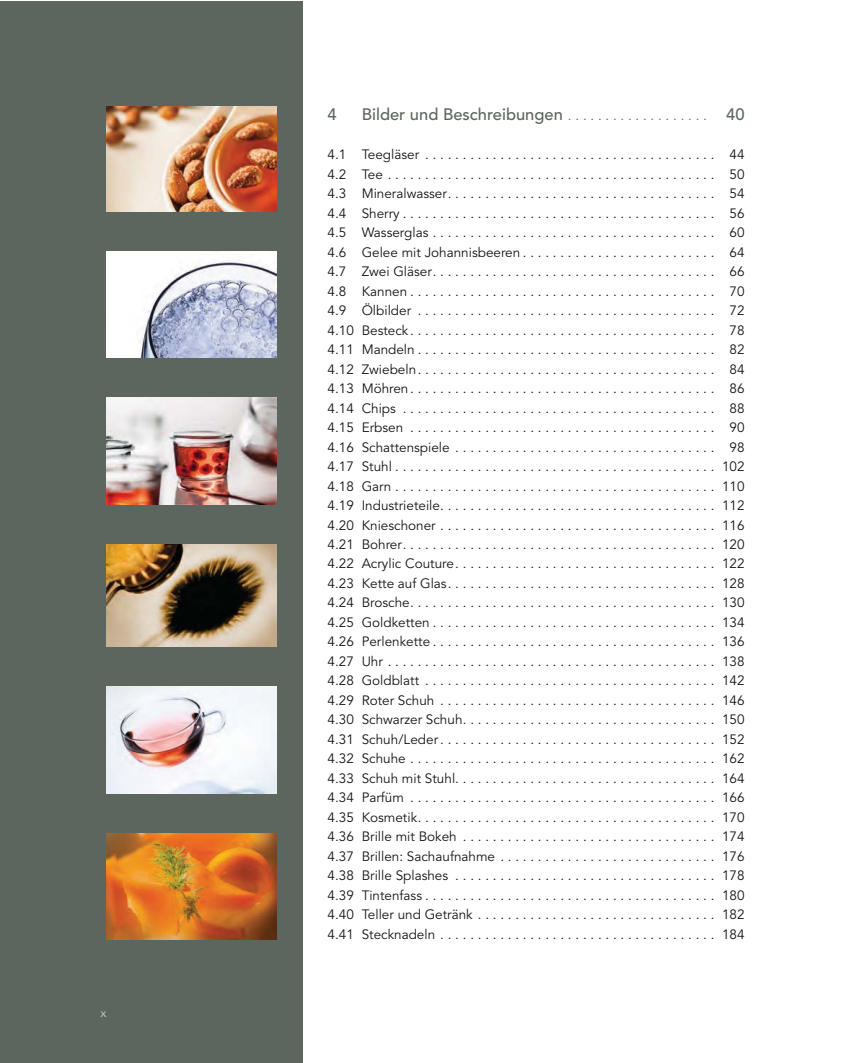
<style>
.page{position:relative;width:851px;height:1063px;background:#fff}
.page>*{position:absolute;margin:0;border:0;box-sizing:border-box;transform-origin:0 0}
.t1{font:500 16.5px "Avenir LT Pro";color:#5c665e}
.t2{font:13.5px/19.5px "Avenir LT Pro";color:#151716;text-align:justify}
.t3{font:12px "Avenir LT Pro";color:#bdc4bf}
.s1{font-weight:400;font-size:13.5px}
</style>
<div class="page">
<div style="left:0;top:1px;width:302px;height:1062px;background:#5c665e"></div>
<img style="left:106px;top:106px;width:170px;height:105px">
<img style="left:106px;top:252px;width:170px;height:105px">
<img style="left:106px;top:398px;width:170px;height:106px">
<img style="left:106px;top:545px;width:170px;height:101px">
<img style="left:106px;top:687px;width:170px;height:106px">
<img style="left:106px;top:834px;width:170px;height:105px">
<p class="t3" style="left:100px;top:1006px;width:7px">x</p>
<p class="t1" style="left:327px;top:108px;width:11px">4</p>
<p class="t1" style="left:361px;top:108px;width:384px">Bilder und Beschreibungen <span class="s1">. . . . . . . . . . . . . . . . . . .</span> 40</p>
<p class="t2" style="left:327px;top:146px;width:418px">4.1 Teegläser ....................................... 44<br>4.2 Tee ............................................ 50<br>4.3 Mineralwasser .................................... 54<br>4.4 Sherry .......................................... 56<br>4.5 Wasserglas ...................................... 60<br>4.6 Gelee mit Johannisbeeren .......................... 64<br>4.7 Zwei Gläser ...................................... 66<br>4.8 Kannen ......................................... 70<br>4.9 Ölbilder ........................................ 72<br>4.10 Besteck ......................................... 78<br>4.11 Mandeln ........................................ 82<br>4.12 Zwiebeln ........................................ 84<br>4.13 Möhren ......................................... 86<br>4.14 Chips .......................................... 88<br>4.15 Erbsen ......................................... 90<br>4.16 Schattenspiele ................................... 98<br>4.17 Stuhl ........................................... 102<br>4.18 Garn ........................................... 110<br>4.19 Industrieteile ..................................... 112<br>4.20 Knieschoner ..................................... 116<br>4.21 Bohrer .......................................... 120<br>4.22 Acrylic Couture ................................... 122<br>4.23 Kette auf Glas .................................... 128<br>4.24 Brosche ......................................... 130<br>4.25 Goldketten ...................................... 134<br>4.26 Perlenkette ...................................... 136<br>4.27 Uhr ............................................ 138<br>4.28 Goldblatt ....................................... 142<br>4.29 Roter Schuh ..................................... 146<br>4.30 Schwarzer Schuh .................................. 150<br>4.31 Schuh/Leder ..................................... 152<br>4.32 Schuhe ......................................... 162<br>4.33 Schuh mit Stuhl ................................... 164<br>4.34 Parfüm ......................................... 166<br>4.35 Kosmetik ........................................ 170<br>4.36 Brille mit Bokeh .................................. 174<br>4.37 Brillen: Sachaufnahme ............................. 176<br>4.38 Brille Splashes ................................... 178<br>4.39 Tintenfass ....................................... 180<br>4.40 Teller und Getränk ................................ 182<br>4.41 Stecknadeln ..................................... 184</p>
</div>
